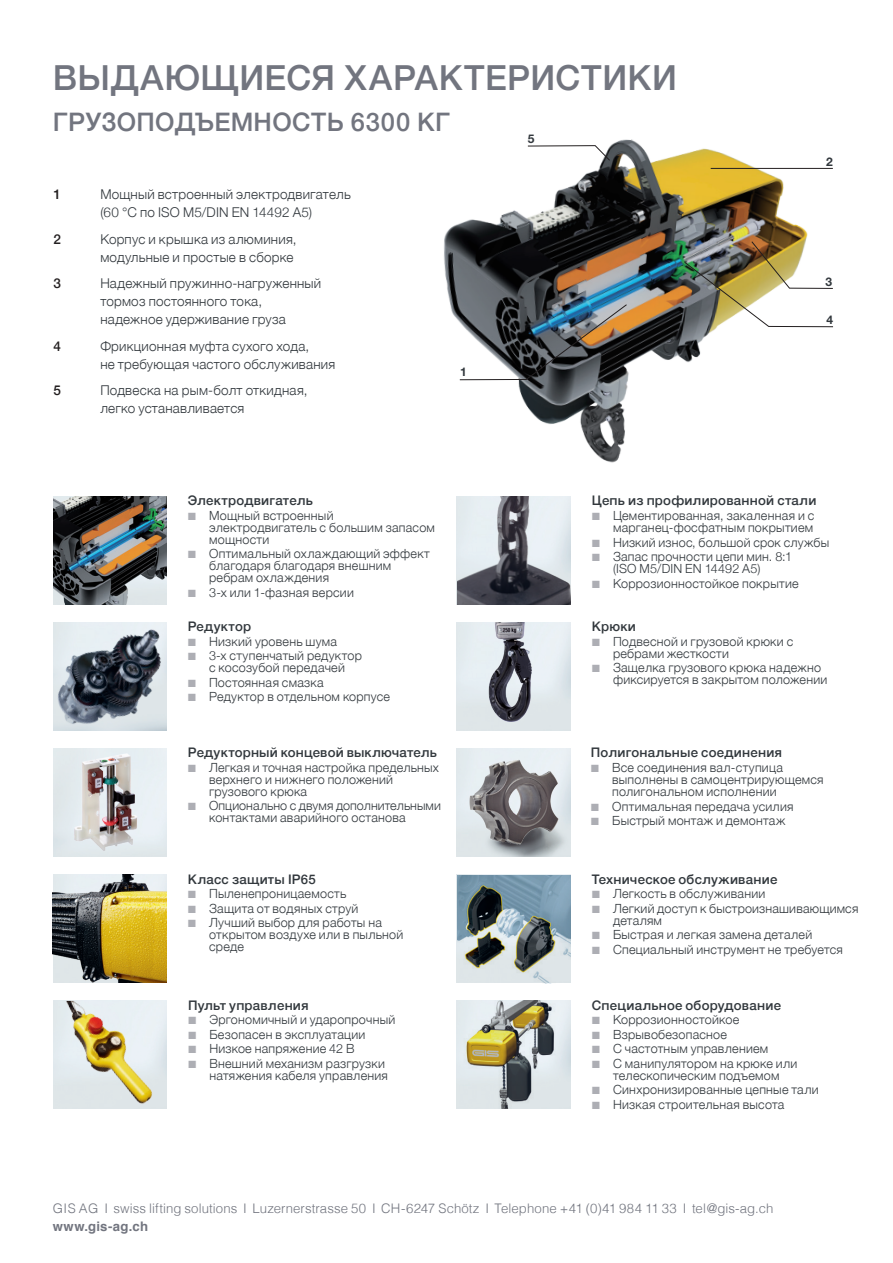
<style>
.page{position:relative;width:893px;height:1263px;background:#fff}
.page>*{position:absolute;margin:0;border:0;box-sizing:border-box;transform-origin:0 0}
.t1{font:500 34.5px "Helvetica Neue";letter-spacing:.02em;color:#72757f}
.t2{font:500 25.5px "Helvetica Neue";letter-spacing:.01em;color:#72757f}
.t3{font:300 13.5px/18px "Helvetica Neue";letter-spacing:.015em;color:#32383d}
.t4{font:500 13.5px "Helvetica Neue";color:#231f20}
.Titel_Produktedetail{font:500 13.2px "Helvetica Neue";letter-spacing:.02em;color:#32383d}
.t5{font:300 13.2px/18px "Helvetica";letter-spacing:.005em;color:#72757f}
.t6{font:300 12.6px/12px "Helvetica Neue";letter-spacing:.02em;color:#32383d}
.Zahlen{font:700 12px "Helvetica Neue LT Pro";color:#32383d}
.s1{font-family:"Proxima Nova";color:#adaeb4}
.s2{font-weight:700}
</style>
<div class="page">
<img style="left:53px;top:875px;width:114px;height:108px">
<img style="left:53px;top:1001px;width:114px;height:108px">
<img style="left:457px;top:1001px;width:113px;height:108px">
<img style="left:457px;top:875px;width:114px;height:108px">
<img style="left:457px;top:749px;width:113px;height:107px">
<img style="left:457px;top:497px;width:114px;height:108px">
<img style="left:53px;top:622px;width:114px;height:108px">
<img style="left:54px;top:497px;width:113px;height:108px">
<img style="left:60px;top:748px;width:100px;height:108px">
<img style="left:458px;top:622px;width:111px;height:108px">
<img style="left:444px;top:139px;width:389px;height:324px">
<svg style="left:527px;top:145px;width:83px;height:16px"></svg>
<hr style="left:711px;top:168px;width:122px;height:1px;background:#231f20">
<img style="left:684px;top:241px;width:149px;height:86px">
<svg style="left:459px;top:304px;width:168px;height:76px;background:#65696a"></svg>
<p class="t1" style="left:53px;top:50px;width:626px">ВЫДАЮЩИЕСЯ ХАРАКТЕРИСТИКИ</p>
<p class="t2" style="left:53px;top:102px;width:399px">ГРУЗОПОДЪЕМНОСТЬ 6300 КГ</p>
<p class="Zahlen" style="left:528px;top:131px;width:8px">5</p>
<p class="t4" style="left:54px;top:184px;width:9px">1</p>
<p class="t3" style="left:100px;top:184px;width:252px">Мощный встроенный электродвигатель (60 °C по ISO M5/DIN EN 14492 A5)</p>
<p class="t4" style="left:54px;top:228px;width:9px">2</p>
<p class="t3" style="left:100px;top:229px;width:198px">Корпус и крышка из алюминия, модульные и простые в сборке</p>
<p class="t4" style="left:54px;top:273px;width:9px">3</p>
<p class="t3" style="left:100px;top:274px;width:222px">Надежный пружинно-нагруженный тормоз постоянного тока, надежное удерживание груза</p>
<p class="t4" style="left:54px;top:335px;width:9px">4</p>
<p class="t3" style="left:100px;top:336px;width:236px">Фрикционная муфта сухого хода,<br>не требующая частого обслуживания</p>
<p class="t4" style="left:54px;top:380px;width:9px">5</p>
<p class="t3" style="left:100px;top:381px;width:209px">Подвеска на рым-болт откидная, легко устанавливается</p>
<p class="Zahlen" style="left:460px;top:364px;width:8px">1</p>
<p class="Zahlen" style="left:826px;top:154px;width:8px">2</p>
<p class="Zahlen" style="left:825px;top:274px;width:8px">3</p>
<p class="Zahlen" style="left:826px;top:312px;width:8px">4</p>
<p class="Titel_Produktedetail" style="left:188px;top:490px;width:127px">Электродвигатель</p>
<p class="t6" style="left:209px;top:508px;width:227px;text-indent:-21px"><span class="s1">■</span> Мощный встроенный электродвигатель с большим запасом мощности</p>
<p class="t6" style="left:209px;top:547px;width:222px;text-indent:-21px"><span class="s1">■</span> Оптимальный охлаждающий эффект благодаря благодаря внешним ребрам охлаждения</p>
<p class="t6" style="left:188px;top:585px;width:168px"><span class="s1">■</span> 3-х или 1-фазная версии</p>
<p class="Titel_Produktedetail" style="left:188px;top:616px;width:65px">Редуктор</p>
<p class="t6" style="left:188px;top:634px;width:151px"><span class="s1">■</span> Низкий уровень шума</p>
<p class="t6" style="left:188px;top:649px;width:176px;text-align:center"><span class="s1">■</span> 3-х ступенчатый редуктор с косозубой передачей</p>
<p class="t6" style="left:188px;top:675px;width:137px"><span class="s1">■</span> Постоянная смазка</p>
<p class="t6" style="left:188px;top:690px;width:204px"><span class="s1">■</span> Редуктор в отдельном корпусе</p>
<p class="Titel_Produktedetail" style="left:188px;top:742px;width:251px">Редукторный концевой выключатель</p>
<p class="t6" style="left:209px;top:760px;width:231px;text-indent:-21px"><span class="s1">■</span> Легкая и точная настройка предельных верхнего и нижнего положений грузового крюка</p>
<p class="t6" style="left:209px;top:799px;width:233px;text-indent:-21px"><span class="s1">■</span> Опционально с двумя дополнительными контактами аварийного останова</p>
<p class="Titel_Produktedetail" style="left:188px;top:868px;width:130px">Класс защиты IP65</p>
<p class="t6" style="left:188px;top:887px;width:160px"><span class="s1">■</span> Пыленепроницаемость</p>
<p class="t6" style="left:188px;top:901px;width:172px"><span class="s1">■</span> Защита от водяных струй</p>
<p class="t6" style="left:209px;top:916px;width:196px;text-indent:-21px"><span class="s1">■</span> Лучший выбор для работы на открытом воздухе или в пыльной среде</p>
<p class="Titel_Produktedetail" style="left:188px;top:994px;width:122px">Пульт управления</p>
<p class="t6" style="left:188px;top:1013px;width:209px"><span class="s1">■</span> Эргономичный и ударопрочный</p>
<p class="t6" style="left:188px;top:1027px;width:179px"><span class="s1">■</span> Безопасен в эксплуатации</p>
<p class="t6" style="left:188px;top:1042px;width:168px"><span class="s1">■</span> Низкое напряжение 42 В</p>
<p class="t6" style="left:188px;top:1056px;width:201px;text-align:right"><span class="s1">■</span> Внешний механизм разгрузки натяжения кабеля управления</p>
<p class="Titel_Produktedetail" style="left:592px;top:490px;width:226px">Цепь из профилированной стали</p>
<p class="t6" style="left:592px;top:509px;width:224px;text-align:right"><span class="s1">■</span> Цементированная, закаленная и с марганец-фосфатным покрытием</p>
<p class="t6" style="left:592px;top:535px;width:239px"><span class="s1">■</span> Низкий износ, большой срок службы</p>
<p class="t6" style="left:613px;top:550px;width:181px;text-indent:-21px"><span class="s1">■</span> Запас прочности цепи мин. 8:1 (ISO M5/DIN EN 14492 A5)</p>
<p class="t6" style="left:592px;top:576px;width:208px"><span class="s1">■</span> Коррозионностойкое покрытие</p>
<p class="Titel_Produktedetail" style="left:592px;top:616px;width:46px">Крюки</p>
<p class="t6" style="left:613px;top:634px;width:182px;text-indent:-21px"><span class="s1">■</span> Подвесной и грузовой крюки с ребрами жесткости</p>
<p class="t6" style="left:613px;top:661px;width:216px;text-indent:-21px"><span class="s1">■</span> Защелка грузового крюка надежно фиксируется в закрытом положении</p>
<p class="Titel_Produktedetail" style="left:591px;top:742px;width:193px">Полигональные соединения</p>
<p class="t6" style="left:612px;top:761px;width:213px;text-indent:-21px"><span class="s1">■</span> Все соединения вал-ступица выполнены в самоцентрирующемся полигональном исполнении</p>
<p class="t6" style="left:591px;top:799px;width:204px"><span class="s1">■</span> Оптимальная передача усилия</p>
<p class="t6" style="left:591px;top:814px;width:196px"><span class="s1">■</span> Быстрый монтаж и демонтаж</p>
<p class="Titel_Produktedetail" style="left:592px;top:868px;width:187px">Техническое обслуживание</p>
<p class="t6" style="left:592px;top:887px;width:175px"><span class="s1">■</span> Легкость в обслуживании</p>
<p class="t6" style="left:613px;top:901px;width:247px;text-indent:-21px"><span class="s1">■</span> Легкий доступ к быстроизнашивающимся деталям</p>
<p class="t6" style="left:592px;top:928px;width:222px"><span class="s1">■</span> Быстрая и легкая замена деталей</p>
<p class="t6" style="left:592px;top:942px;width:253px"><span class="s1">■</span> Специальный инструмент не требуется</p>
<p class="Titel_Produktedetail" style="left:592px;top:994px;width:191px">Специальное оборудование</p>
<p class="t6" style="left:592px;top:1013px;width:149px"><span class="s1">■</span> Коррозионностойкое</p>
<p class="t6" style="left:592px;top:1027px;width:137px"><span class="s1">■</span> Взрывобезопасное</p>
<p class="t6" style="left:592px;top:1042px;width:178px"><span class="s1">■</span> С частотным управлением</p>
<p class="t6" style="left:592px;top:1056px;width:207px;text-align:center"><span class="s1">■</span> С манипулятором на крюке или телескопическим подъемом</p>
<p class="t6" style="left:592px;top:1083px;width:228px"><span class="s1">■</span> Синхронизированные цепные тали</p>
<p class="t6" style="left:592px;top:1097px;width:194px"><span class="s1">■</span> Низкая строительная высота</p>
<p class="t5" style="left:53px;top:1198px;width:722px">GIS AG I swiss lifting solutions I Luzernerstrasse 50 I CH-6247 Schötz I Telephone +41 (0)41 984 11 33 I tel@gis-ag.ch <span class="s2">www.gis-ag.ch</span></p>
</div>
